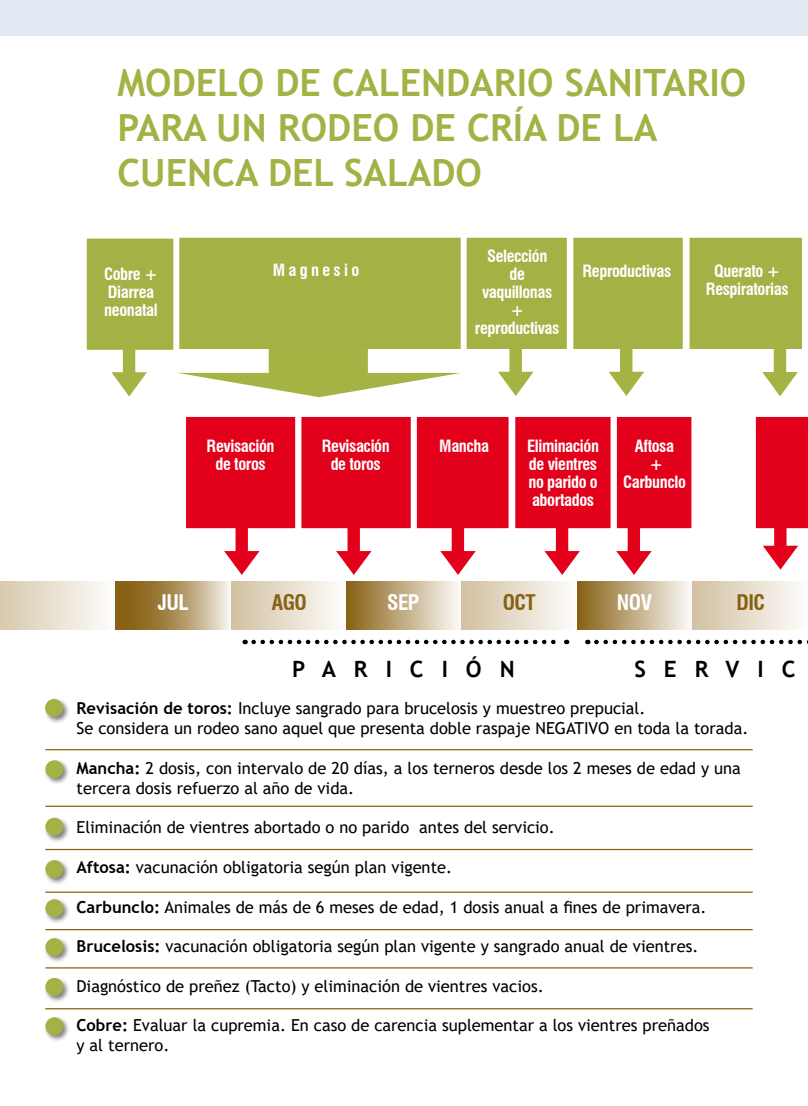
<style>
.page{position:relative;width:808px;height:1106px;background:#fff}
.page>*{position:absolute;margin:0;border:0;box-sizing:border-box;transform-origin:0 0}
.t1{font:700 37.5px/45px "Trebuchet MS";color:#a4b144}
.t2{font:700 22.5px "Trebuchet MS";letter-spacing:.8em;color:#000}
.t3{font:700 condensed 21px "Swiss 721 BT";letter-spacing:-.025em;color:#fff}
.t4{font:700 condensed 21px "Swiss 721 BT";letter-spacing:-.025em;color:#886114}
.t5{font:16.5px/19.8px "Trebuchet MS";color:#000}
.t6{font:700 condensed 16.5px/18px "Swiss 721 BT";letter-spacing:-.025em;color:#fff;text-align:center}
.t7{font:700 condensed 16.5px "Swiss 721 BT";letter-spacing:.2em;color:#fff}
.s1{font-weight:700}
</style>
<div class="page">
<div style="left:0;top:0;width:808px;height:36px;background:#e2e9f3"></div>
<div style="left:0;top:581px;width:115px;height:48px;background:linear-gradient(to right,#d8c9ad,#fefdfc)"></div>
<svg style="left:115px;top:581px;width:115px;height:48px;background:#af9561"></svg>
<div style="left:231px;top:581px;width:115px;height:48px;background:linear-gradient(to right,#d2c0a0,#fdfdfc)"></div>
<div style="left:346px;top:581px;width:116px;height:48px;background:linear-gradient(to right,#876013,#fcfbf9)"></div>
<div style="left:462px;top:581px;width:115px;height:48px;background:linear-gradient(to right,#d2c0a0,#fdfdfc)"></div>
<div style="left:577px;top:581px;width:115px;height:48px;background:linear-gradient(to right,#876013,#fcfbfa)"></div>
<div style="left:692px;top:581px;width:116px;height:48px;background:linear-gradient(to right,#d2c0a0,#fdfdfc)"></div>
<div style="left:687px;top:235px;width:118px;height:117px;background:#a4b144"></div>
<div style="left:684px;top:232px;width:124px;height:123px;border:6px solid #fff"></div>
<div style="left:180px;top:411px;width:121px;height:123px;background:#e2001a;border:6px solid #fff"></div>
<div style="left:81px;top:232px;width:99px;height:124px;background:#a4b144;border:6px solid #fff"></div>
<div style="left:295px;top:411px;width:122px;height:123px;background:#e2001a;border:6px solid #fff"></div>
<div style="left:411px;top:411px;width:103px;height:123px;background:#e2001a;border:6px solid #fff"></div>
<div style="left:173px;top:232px;width:295px;height:123px;background:#a4b144;border:6px solid #fff"></div>
<div style="left:509px;top:411px;width:108px;height:123px;background:#e2001a;border:6px solid #fff"></div>
<div style="left:461px;top:232px;width:112px;height:123px;background:#a4b144;border:6px solid #fff"></div>
<div style="left:611px;top:411px;width:86px;height:123px;background:#e2001a;border:6px solid #fff"></div>
<div style="left:567px;top:232px;width:122px;height:123px;background:#a4b144;border:6px solid #fff"></div>
<svg style="left:224px;top:527px;width:35px;height:48px"></svg>
<svg style="left:336px;top:527px;width:35px;height:48px"></svg>
<svg style="left:440px;top:527px;width:36px;height:48px"></svg>
<svg style="left:544px;top:527px;width:36px;height:48px"></svg>
<svg style="left:616px;top:527px;width:36px;height:48px"></svg>
<svg style="left:755px;top:416px;width:53px;height:153px"></svg>
<svg style="left:111px;top:349px;width:36px;height:47px"></svg>
<svg style="left:498px;top:348px;width:35px;height:48px"></svg>
<svg style="left:609px;top:348px;width:35px;height:48px"></svg>
<svg style="left:762px;top:348px;width:36px;height:48px"></svg>
<svg style="left:178px;top:348px;width:283px;height:49px"></svg>
<svg style="left:254px;top:639px;width:313px;height:5px"></svg>
<svg style="left:596px;top:639px;width:212px;height:5px"></svg>
<hr style="left:45px;top:749px;width:708px;height:1px;background:#886114">
<hr style="left:45px;top:805px;width:708px;height:2px;background:#886114">
<hr style="left:45px;top:849px;width:708px;height:1px;background:#886114">
<hr style="left:45px;top:891px;width:708px;height:1px;background:#886114">
<hr style="left:45px;top:929px;width:708px;height:1px;background:#886114">
<hr style="left:45px;top:967px;width:708px;height:1px;background:#886114">
<hr style="left:45px;top:1008px;width:708px;height:1px;background:#886114">
<div style="left:43px;top:697px;width:27px;height:27px;background:#000;opacity:.5"></div>
<div style="left:45px;top:699px;width:18px;height:18px;background:#a4b144;border-radius:50%"></div>
<div style="left:44px;top:758px;width:27px;height:27px;background:#000;opacity:.5"></div>
<div style="left:45px;top:760px;width:18px;height:18px;background:#a4b144;border-radius:50%"></div>
<div style="left:44px;top:816px;width:27px;height:27px;background:#000;opacity:.5"></div>
<div style="left:45px;top:817px;width:18px;height:18px;background:#a4b144;border-radius:50%"></div>
<div style="left:44px;top:858px;width:27px;height:27px;background:#000;opacity:.5"></div>
<div style="left:45px;top:860px;width:18px;height:18px;background:#a4b144;border-radius:50%"></div>
<div style="left:44px;top:897px;width:27px;height:27px;background:#000;opacity:.5"></div>
<div style="left:45px;top:899px;width:18px;height:18px;background:#a4b144;border-radius:50%"></div>
<div style="left:44px;top:936px;width:27px;height:27px;background:#000;opacity:.5"></div>
<div style="left:45px;top:938px;width:18px;height:18px;background:#a4b144;border-radius:50%"></div>
<div style="left:44px;top:976px;width:27px;height:27px;background:#000;opacity:.5"></div>
<div style="left:45px;top:977px;width:18px;height:18px;background:#a4b144;border-radius:50%"></div>
<div style="left:44px;top:1015px;width:27px;height:27px;background:#000;opacity:.5"></div>
<div style="left:45px;top:1017px;width:18px;height:18px;background:#a4b144;border-radius:50%"></div>
<h1 class="t1" style="left:117px;top:60px;width:630px">MODELO DE CALENDARIO SANITARIO<br>PARA</h1>
<h1 class="t1" style="left:117px;top:105px;width:518px;text-indent:99px">UN RODEO DE CRÍA DE LA<br>CU ENCA DEL SALADO</h1>
<p class="t6" style="left:104px;top:265px;width:55px;text-align:left">Cobre +<br>Diarrea neonatal</p>
<p class="t7" style="left:273px;top:260px;width:88px">Magnesio</p>
<p class="t6" style="left:207px;top:437px;width:69px">Revisación de toros</p>
<p class="t6" style="left:322px;top:437px;width:69px">Revisación de toros</p>
<p class="t6" style="left:475px;top:246px;width:86px">Selección<br>de vaquillonas + reproductivas</p>
<p class="t6" style="left:582px;top:262px;width:90px">Reproductivas</p>
<p class="t6" style="left:706px;top:262px;width:84px">Querato +<br>Respiratorias</p>
<p class="t6" style="left:439px;top:437px;width:51px">Mancha</p>
<p class="t6" style="left:527px;top:437px;width:73px;text-align:justify">Eliminación de vientres no parido o abortados</p>
<p class="t6" style="left:623px;top:437px;width:64px">Aftosa<br>+<br>Carbunclo</p>
<p class="t3" style="left:158px;top:589px;width:32px">JUL</p>
<p class="t4" style="left:272px;top:589px;width:37px">AGO</p>
<p class="t3" style="left:387px;top:589px;width:34px">SEP</p>
<p class="t4" style="left:503px;top:589px;width:34px">OCT</p>
<p class="t3" style="left:617px;top:589px;width:37px">NOV</p>
<p class="t4" style="left:737px;top:589px;width:30px">DIC</p>
<h2 class="t2" style="left:292px;top:654px;width:221px">PARI CI ÓN</h2>
<h2 class="t2" style="left:634px;top:654px;width:163px">SE RVI C</h2>
<p class="t5" style="left:77px;top:698px;width:673px"><span class="s1">REVISACIÓN DE TOROS:</span> I ncluye sangrado para brucelosis y muestreo prepucial.<br>Se considera un rodeo sano aquel que presenta doble raspaje NEGATIVO en toda la torada.</p>
<p class="t5" style="left:77px;top:758px;width:666px"><span class="s1">MANCHA:</span> 2 dosis, con intervalo de 20 días, a los terneros desde los 2 meses de edad y una tercera dosis refuerzo al año de vida.</p>
<p class="t5" style="left:77px;top:817px;width:480px">Eliminación de vientres abortado o no parido antes del servicio.</p>
<p class="t5" style="left:77px;top:857px;width:377px"><span class="s1">AFTOSA:</span> vacunación obligatoria según plan vigente.</p>
<p class="t5" style="left:77px;top:896px;width:631px"><span class="s1">CARBUNCLO:</span> Animales de más de 6 meses de edad, 1 dosis anual a fines de primavera.</p>
<p class="t5" style="left:77px;top:936px;width:623px"><span class="s1">BRUCELOSIS:</span> vacunación obligatoria según plan vigente y sangrado anual de vientres.</p>
<p class="t5" style="left:77px;top:975px;width:469px">Diagnóstico de preñez (Tacto) y eliminación de vientres vacios.</p>
<p class="t5" style="left:77px;top:1015px;width:634px"><span class="s1">COBRE:</span> Evaluar la cupremia. En caso de carencia suplementar a los vientres preñados y al ternero.</p>
</div>
